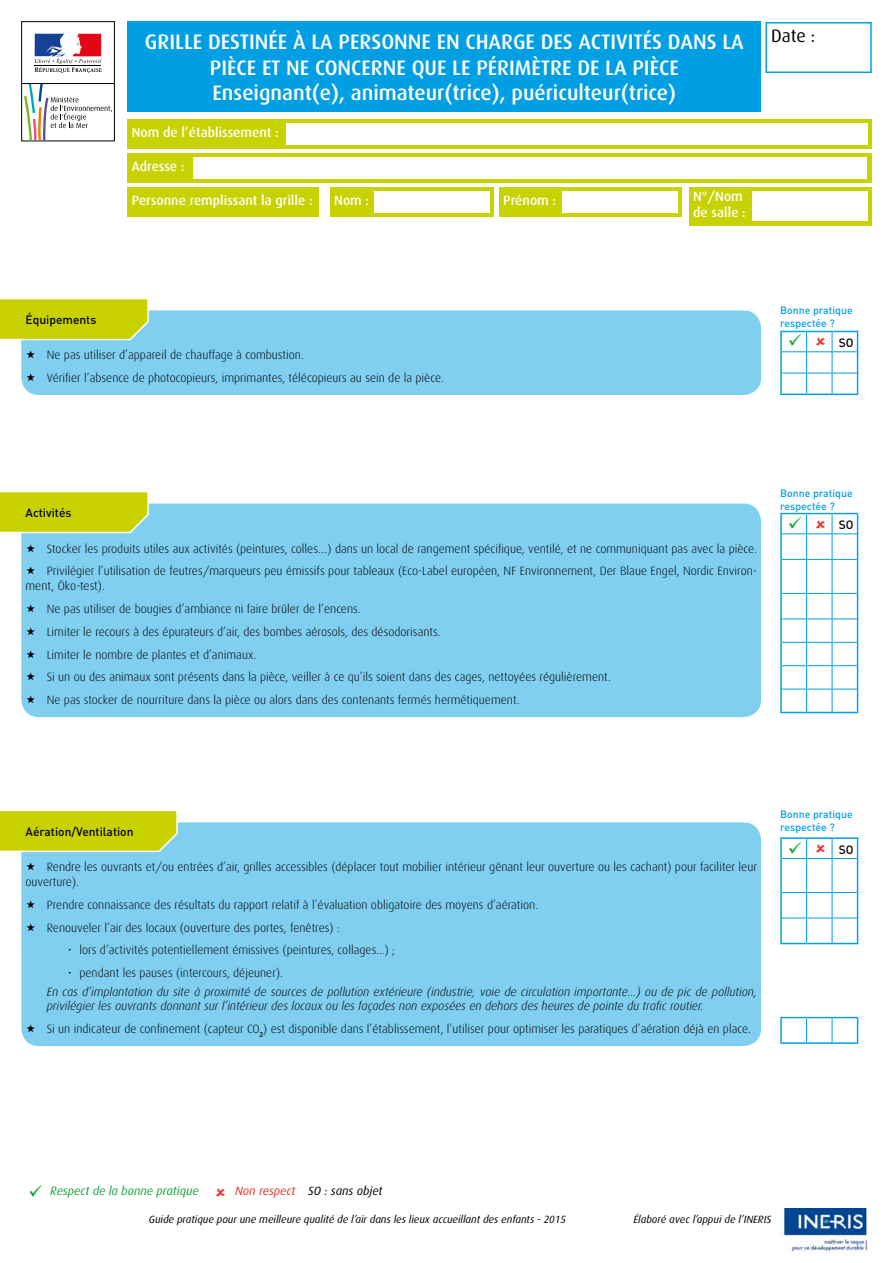
<style>
.page{position:relative;width:893px;height:1263px;background:#fff}
.page>*{position:absolute;margin:0;border:0;box-sizing:border-box;transform-origin:0 0}
.GRILLE_DESTINEE{font:500 21px/25.2px "Dax";color:#fff;text-align:center}
.date{font:18px "Dax";color:#000}
.NOMS{font:500 13.5px/16.2px "Dax";color:#fff}
.t1{font:300 12px/14.4px "Dax";color:#000}
.texte_en_retrait__au{font:italic 300 12px/14.4px "Dax";color:#000}
.polluant{font:500 12px "DIN";color:#000}
.t2{font:italic 12px "Dax";color:#13a538}
.t3{font:italic 12px "Dax";color:#000}
.texte_courant{font:500 12px "DIN";color:#000}
.t4{font:italic 10.5px "Dax";color:#000}
.bonne_pratique_respe{font:500 10.5px/12.6px "DIN";color:#009fe3}
.s1{color:#e63329}
</style>
<div class="page">
<img style="left:782px;top:1208px;width:87px;height:44px">
<div style="left:21px;top:21px;width:94px;height:120px;border:1px solid #000"></div>
<svg style="left:34px;top:34px;width:68px;height:39px"></svg>
<hr style="left:22px;top:83px;width:92px;height:1px;background:#000">
<svg style="left:24px;top:84px;width:88px;height:57px"></svg>
<div style="left:128px;top:21px;width:633px;height:91px;background:#009fe3"></div>
<div style="left:765px;top:22px;width:107px;height:51px;border:2px solid #009fe3"></div>
<div style="left:128px;top:119px;width:744px;height:30px;background:#c8d200"></div>
<div style="left:286px;top:123px;width:581px;height:22px;background:#fff"></div>
<div style="left:128px;top:153px;width:744px;height:30px;background:#c8d200"></div>
<div style="left:193px;top:157px;width:674px;height:22px;background:#fff"></div>
<div style="left:330px;top:187px;width:164px;height:30px;background:#c8d200"></div>
<div style="left:374px;top:191px;width:115px;height:22px;background:#fff"></div>
<div style="left:128px;top:187px;width:191px;height:30px;background:#c8d200"></div>
<div style="left:499px;top:187px;width:183px;height:30px;background:#c8d200"></div>
<div style="left:562px;top:191px;width:116px;height:22px;background:#fff"></div>
<div style="left:689px;top:187px;width:183px;height:38px;background:#c8d200"></div>
<div style="left:752px;top:191px;width:115px;height:30px;background:#fff"></div>
<div style="left:21px;top:310px;width:740px;height:85px;background:#80cff1"></div>
<svg style="left:0;top:299px;width:150px;height:42px;background:#c7d418"></svg>
<hr style="left:780px;top:559px;width:2px;height:34px;background:#009fe3">
<hr style="left:857px;top:559px;width:1px;height:34px;background:#009fe3">
<hr style="left:806px;top:560px;width:1px;height:33px;background:#009fe3">
<hr style="left:832px;top:560px;width:1px;height:33px;background:#009fe3">
<svg style="left:780px;top:593px;width:78px;height:120px"></svg>
<div style="left:21px;top:503px;width:740px;height:214px;background:#80cff1"></div>
<svg style="left:0;top:492px;width:150px;height:42px;background:#c7d418"></svg>
<hr style="left:780px;top:837px;width:26px;height:2px;background:#009fe3">
<hr style="left:806px;top:837px;width:26px;height:2px;background:#009fe3">
<hr style="left:832px;top:837px;width:26px;height:2px;background:#009fe3">
<hr style="left:780px;top:858px;width:2px;height:34px;background:#009fe3">
<hr style="left:857px;top:858px;width:1px;height:34px;background:#009fe3">
<hr style="left:806px;top:859px;width:1px;height:33px;background:#009fe3">
<hr style="left:832px;top:859px;width:1px;height:33px;background:#009fe3">
<svg style="left:780px;top:892px;width:78px;height:52px"></svg>
<hr style="left:780px;top:1042px;width:26px;height:2px;background:#009fe3">
<hr style="left:806px;top:1042px;width:26px;height:2px;background:#009fe3">
<hr style="left:832px;top:1042px;width:26px;height:2px;background:#009fe3">
<svg style="left:780px;top:1017px;width:78px;height:25px"></svg>
<div style="left:21px;top:822px;width:740px;height:224px;background:#80cff1"></div>
<svg style="left:0;top:811px;width:179px;height:42px;background:#c7d417"></svg>
<svg style="left:27px;top:351px;width:8px;height:8px"></svg>
<svg style="left:27px;top:373px;width:8px;height:8px"></svg>
<svg style="left:27px;top:544px;width:8px;height:8px"></svg>
<svg style="left:27px;top:567px;width:8px;height:8px"></svg>
<svg style="left:27px;top:604px;width:8px;height:8px"></svg>
<svg style="left:27px;top:627px;width:8px;height:8px"></svg>
<svg style="left:27px;top:650px;width:8px;height:8px"></svg>
<svg style="left:27px;top:673px;width:8px;height:8px"></svg>
<svg style="left:27px;top:695px;width:8px;height:8px"></svg>
<svg style="left:27px;top:862px;width:8px;height:8px"></svg>
<svg style="left:27px;top:900px;width:8px;height:8px"></svg>
<svg style="left:27px;top:923px;width:8px;height:8px"></svg>
<svg style="left:27px;top:1024px;width:8px;height:8px"></svg>
<svg style="left:780px;top:331px;width:78px;height:64px"></svg>
<svg style="left:780px;top:513px;width:78px;height:47px"></svg>
<svg style="left:780px;top:839px;width:78px;height:20px"></svg>
<p class="GRILLE_DESTINEE" style="left:145px;top:30px;width:600px">GRILLE DESTINÉE À LA PERSONNE EN CHARGE DES ACTIVITÉS DANS LA<br>PIÈCE ET NE CONCERNE QUE LE PÉRIMÈTRE DE LA PIÈCE</p>
<p class="GRILLE_DESTINEE" style="left:212px;top:80px;width:465px">Enseignant(e), animateur(trice), puériculteur(trice)</p>
<p class="NOMS" style="left:132px;top:124px;width:148px">Nom de l’établissement :</p>
<p class="NOMS" style="left:132px;top:158px;width:54px">Adresse :</p>
<p class="NOMS" style="left:132px;top:192px;width:182px">Personne remplissant la grille :</p>
<p class="NOMS" style="left:334px;top:192px;width:36px">Nom :</p>
<p class="NOMS" style="left:503px;top:192px;width:54px">Prénom :</p>
<p class="NOMS" style="left:693px;top:189px;width:54px">N°/Nom de salle :</p>
<p class="date" style="left:771px;top:25px;width:46px">Date :</p>
<p class="polluant" style="left:26px;top:312px;width:72px">Équipements</p>
<p class="t1" style="left:47px;top:348px;width:259px">Ne pas utiliser d’appareil de chauffage à combustion.</p>
<p class="t1" style="left:47px;top:371px;width:399px">Vérifier l’absence de photocopieurs, imprimantes, télécopieurs au sein de la pièce.</p>
<p class="bonne_pratique_respe" style="left:780px;top:304px;width:74px">Bonne pratique respectée ?</p>
<p class="texte_courant" style="left:839px;top:334px;width:16px">SO</p>
<p class="polluant" style="left:26px;top:505px;width:47px">Activités</p>
<p class="t1" style="left:47px;top:541px;width:712px">Stocker les produits utiles aux activités (peintures, colles…) dans un local de rangement spécifique, ventilé, et ne communiquant pas avec la pièce.</p>
<p class="t1" style="left:26px;top:564px;width:733px;text-indent:21px">Privilégier l’utilisation de feutres/marqueurs peu émissifs pour tableaux (Eco-Label européen, NF Environnement, Der Blaue Engel, Nordic Environ&shy;ment, Öko-test).</p>
<p class="t1" style="left:47px;top:601px;width:315px">Ne pas utiliser de bougies d’ambiance ni faire brûler de l’encens.</p>
<p class="t1" style="left:47px;top:624px;width:395px">Limiter le recours à des épurateurs d’air, des bombes aérosols, des désodorisants.</p>
<p class="t1" style="left:47px;top:647px;width:211px">Limiter le nombre de plantes et d’animaux.</p>
<p class="t1" style="left:47px;top:670px;width:566px">Si un ou des animaux sont présents dans la pièce, veiller à ce qu’ils soient dans des cages, nettoyées régulièrement.</p>
<p class="t1" style="left:47px;top:693px;width:474px">Ne pas stocker de nourriture dans la pièce ou alors dans des contenants fermés hermétiquement.</p>
<p class="bonne_pratique_respe" style="left:780px;top:487px;width:74px">Bonne pratique respectée ?</p>
<p class="texte_courant" style="left:839px;top:517px;width:16px">SO</p>
<p class="polluant" style="left:26px;top:824px;width:110px">Aération/Ventilation</p>
<p class="t1" style="left:26px;top:860px;width:733px;text-indent:21px">Rendre les ouvrants et/ou entrées d’air, grilles accessibles (déplacer tout mobilier intérieur gênant leur ouverture ou les cachant) pour faciliter leur ouverture).</p>
<p class="t1" style="left:47px;top:897px;width:493px">Prendre connaissance des résultats du rapport relatif à l’évaluation obligatoire des moyens d’aération.</p>
<p class="t1" style="left:47px;top:920px;width:295px">Renouveler l’air des locaux (ouverture des portes, fenêtres) :</p>
<p class="t1" style="left:68px;top:943px;width:329px">• lors d’activités potentiellement émissives (peintures, collages...) ;</p>
<p class="t1" style="left:68px;top:966px;width:216px">• pendant les pauses (intercours, déjeuner).</p>
<p class="texte_en_retrait__au" style="left:47px;top:985px;width:712px">En cas d’implantation du site à proximité de sources de pollution extérieure (industrie, voie de circulation importante…) ou de pic de pollution, privilégier les ouvrants donnant sur l’intérieur des locaux ou les façades non exposées en dehors des heures de pointe du trafic routier.</p>
<p class="t1" style="left:47px;top:1022px;width:706px">Si un indicateur de confinement (capteur CO<sub>2</sub>) est disponible dans l’établissement, l’utiliser pour optimiser les paratiques d’aération déjà en place.</p>
<p class="bonne_pratique_respe" style="left:780px;top:807px;width:74px">Bonne pratique respectée ?</p>
<p class="texte_courant" style="left:839px;top:842px;width:16px">SO</p>
<p class="t2" style="left:29px;top:1184px;width:171px">✓ Respect de la bonne pratique</p>
<p class="t3" style="left:235px;top:1184px;width:149px"><span class="s1">Non respect</span> SO : sans objet</p>
<p class="t4" style="left:149px;top:1213px;width:419px">Guide pratique pour une meilleure qualité de l’air dans les lieux accueillant des enfants - 2015</p>
<p class="t4" style="left:633px;top:1213px;width:139px">Élaboré avec l’appui de l’INERIS</p>
</div>
